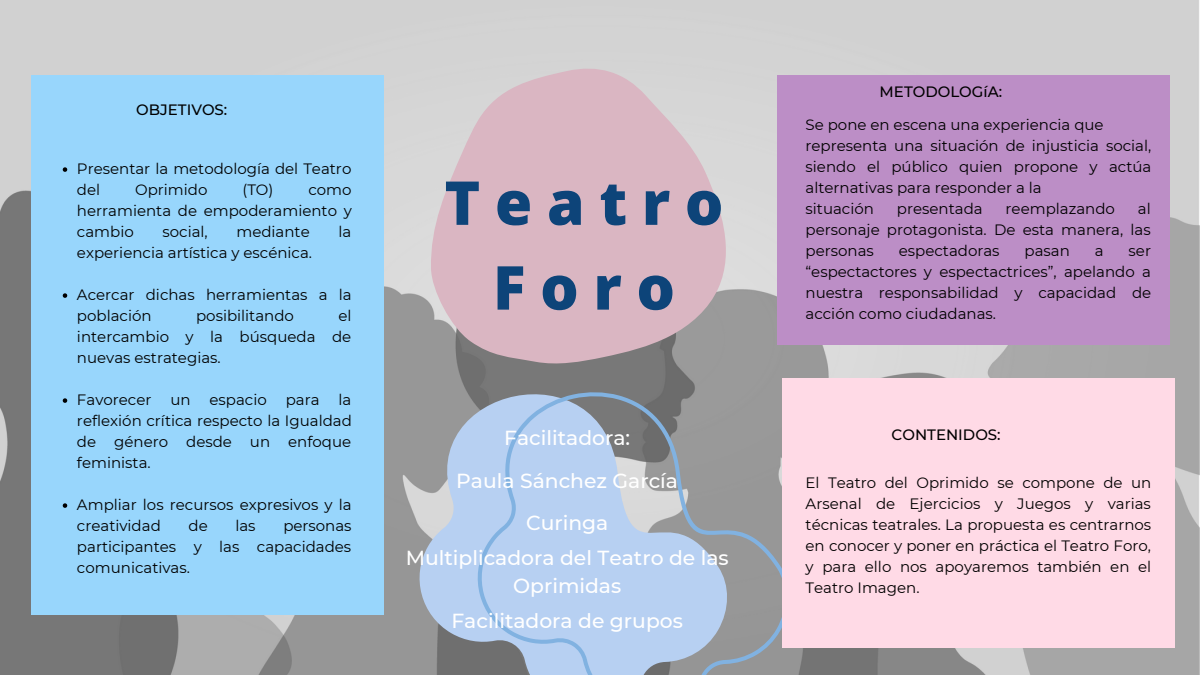
<style>
.page{position:relative;width:1200px;height:675px;background:#fff}
.page>*{position:absolute;margin:0;border:0;box-sizing:border-box;transform-origin:0 0}
.t1{font:800 60.6px/84.8px "Open Sans";letter-spacing:.24em;color:#0d4479;text-align:center}
.t2{font:500 20.3px/28.3px "Montserrat";color:#fff;text-align:center}
.t3{font:15px/21px "Montserrat";color:#000;text-align:justify}
.t4{font:500 15px "Montserrat";color:#000}
</style>
<div class="page">
<img style="left:0;top:0;width:1200px;height:675px">
<svg style="left:411px;top:345px;width:319px;height:330px;background:#9fa8b3"></svg>
<svg style="left:476px;top:391px;width:313px;height:284px;background:#a6b6cb"></svg>
<svg style="left:421px;top:53px;width:326px;height:325px;background:#cfb8c0"></svg>
<div style="left:31px;top:75px;width:352px;height:540px;background:#98d6fc"></div>
<svg style="left:63px;top:167px;width:4px;height:5px"></svg>
<svg style="left:63px;top:293px;width:4px;height:5px"></svg>
<svg style="left:63px;top:398px;width:4px;height:5px"></svg>
<svg style="left:63px;top:503px;width:4px;height:5px"></svg>
<div style="left:777px;top:75px;width:392px;height:270px;background:#bc8ec6"></div>
<div style="left:782px;top:378px;width:393px;height:270px;background:#ffdae6"></div>
<p class="t4" style="left:136px;top:101px;width:93px">OBJETIVOS:</p>
<p class="t3" style="left:77px;top:158px;width:276px">Presentar la metodología del Teatro del</p>
<p class="t3" style="left:77px;top:179px;width:276px;text-indent:165px">(TO) como herramienta de empoderamiento y cambio</p>
<p class="t3" style="left:135px;top:179px;width:74px">Oprimido</p>
<p class="t3" style="left:162px;top:221px;width:47px">social,</p>
<p class="t3" style="left:236px;top:221px;width:75px">mediante</p>
<p class="t3" style="left:338px;top:221px;width:14px">la</p>
<p class="t3" style="left:77px;top:242px;width:237px">experiencia artística y escénica.</p>
<p class="t3" style="left:77px;top:284px;width:276px">Acercar dichas herramientas a la población</p>
<p class="t3" style="left:77px;top:305px;width:276px;text-indent:261px">el intercambio y la búsqueda de nuevas estrategias.</p>
<p class="t3" style="left:77px;top:389px;width:76px">Favorecer</p>
<p class="t3" style="left:170px;top:389px;width:22px">un</p>
<p class="t3" style="left:210px;top:389px;width:59px">espacio</p>
<p class="t3" style="left:286px;top:389px;width:35px">para</p>
<p class="t3" style="left:196px;top:305px;width:99px">posibilitando</p>
<p class="t3" style="left:77px;top:389px;width:276px;text-indent:262px">la reflexión crítica respecto la Igualdad de género desde un enfoque feminista.</p>
<p class="t3" style="left:77px;top:494px;width:276px">Ampliar los recursos expresivos y la creatividad</p>
<p class="t3" style="left:189px;top:515px;width:21px">de</p>
<p class="t3" style="left:235px;top:515px;width:22px">las</p>
<p class="t3" style="left:77px;top:515px;width:276px;text-indent:206px">personas participantes y las capacidades comunicativas.</p>
<p class="t1" style="left:444px;top:159px;width:280px">Teatro<br>Foro</p>
<p class="t2" style="left:504px;top:424px;width:127px">Facilitadora:</p>
<p class="t2" style="left:456px;top:466px;width:223px">Paula Sánchez García</p>
<p class="t2" style="left:526px;top:508px;width:84px">Curinga</p>
<p class="t2" style="left:406px;top:543px;width:325px">Multiplicadora del Teatro de las<br>Oprimidas</p>
<p class="t2" style="left:451px;top:607px;width:233px">Facilitadora de grupos</p>
<p class="t4" style="left:880px;top:83px;width:124px">METODOLOGíA:</p>
<p class="t3" style="left:806px;top:114px;width:300px">Se pone en escena una experiencia que</p>
<p class="t3" style="left:806px;top:135px;width:347px">representa una situación de injusticia social, siendo el público quien propone y actúa alternativas para responder a la</p>
<p class="t3" style="left:806px;top:198px;width:70px">situación</p>
<p class="t3" style="left:897px;top:198px;width:87px">presentada</p>
<p class="t3" style="left:1006px;top:198px;width:111px">reemplazando</p>
<p class="t3" style="left:806px;top:198px;width:347px;text-indent:332px">al personaje protagonista. De esta manera, las personas</p>
<p class="t3" style="left:899px;top:240px;width:102px">espectadoras</p>
<p class="t3" style="left:1025px;top:240px;width:47px">pasan</p>
<p class="t3" style="left:1095px;top:240px;width:10px">a</p>
<p class="t3" style="left:806px;top:240px;width:347px;text-indent:323px">ser “espectactores y espectactrices”, apelando a nuestra responsabilidad y capacidad de acción como ciudadanas.</p>
<p class="t4" style="left:892px;top:426px;width:111px">CONTENIDOS:</p>
<p class="t3" style="left:806px;top:472px;width:347px">El Teatro del Oprimido se compone de un Arsenal de Ejercicios y Juegos y varias técnicas teatrales. La propuesta es centrarnos en conocer y poner en práctica el Teatro Foro, y para ello nos apoyaremos también en el Teatro Imagen.</p>
</div>
